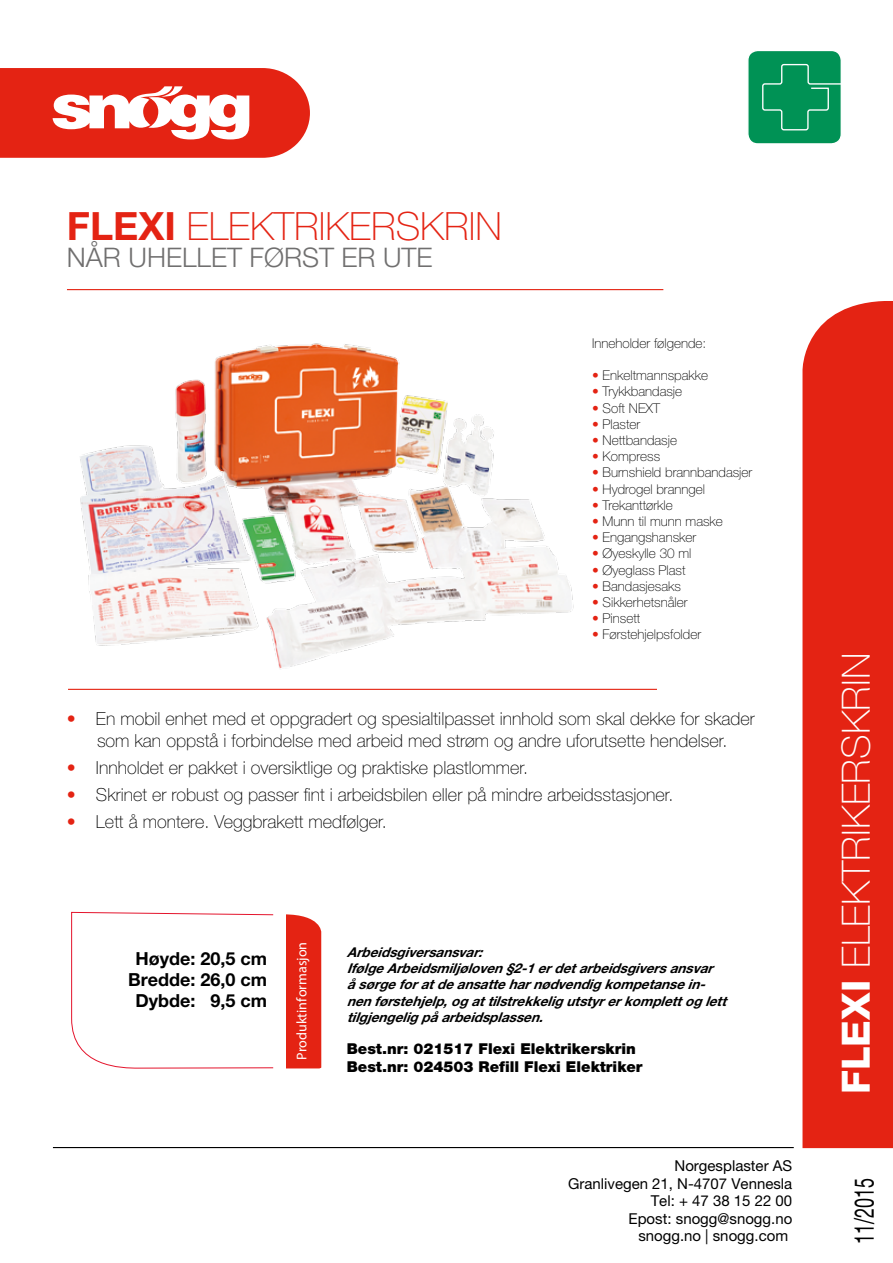
<style>
.page{position:relative;width:893px;height:1263px;background:#fff}
.page>*{position:absolute;margin:0;border:0;box-sizing:border-box;transform-origin:0 0}
.t1{font:100 39px "Helvetica Neue LT Pro";color:#fff}
.t2{font:100 39px "Helvetica Neue LT Pro";color:#e42313}
.t3{font:300 27px "Helvetica Neue LT Pro";color:#706f6f}
.t4{font:27px "Helvetica Neue LT Std";color:#000;scale:.67 1}
.t5{font:100 18px/21.6px "Helvetica Neue LT Pro";color:#000;text-align:center}
.t6{font:700 18px/21px "Helvetica Neue LT Pro";color:#000;text-align:center}
.t7{font:15px/17.4px "Helvetica Neue LT Std";color:#000;text-align:right}
.t8{font:900 15px/18px "Helvetica Neue LT Pro";color:#000}
.t9{font:14.1px "Myriad Pro";letter-spacing:.005em;color:#fff}
.t10{font:100 13.5px "Helvetica Neue LT Pro";color:#000}
.t11{font:italic 700 13.5px/16.2px "Helvetica Neue LT Pro";color:#000}
.s1{font-family:"Helvetica Neue LT Std";font-weight:700}
.s2{color:#e42313}
.s3{font-weight:800}
</style>
<div class="page">
<div style="left:802px;top:301px;width:91px;height:847px;background:#e42313"></div>
<svg style="left:71px;top:912px;width:250px;height:157px"></svg>
<hr style="left:53px;top:1147px;width:741px;height:1px;background:#000">
<hr style="left:67px;top:289px;width:596px;height:1px;background:#e42313">
<hr style="left:68px;top:689px;width:589px;height:1px;background:#e42313">
<img style="left:67px;top:289px;width:527px;height:380px">
<div style="left:748px;top:50px;width:93px;height:94px;background:#009255;border-radius:10px"></div>
<div style="left:747px;top:50px;width:95px;height:95px;border:1px solid #fff;border-radius:10px"></div>
<svg style="left:762px;top:63px;width:80px;height:68px"></svg>
<svg style="left:0;top:68px;width:310px;height:90px"></svg>
<h1 class="t2" style="left:67px;top:204px;width:436px"><span class="s1">FLEXI</span> ELEKTRIKERSKRIN</h1>
<h2 class="t3" style="left:67px;top:241px;width:367px">NÅR UHELLET FØRST ER UTE</h2>
<p class="t10" style="left:592px;top:335px;width:116px">Inneholder følgende:</p>
<p class="t10" style="left:592px;top:368px;width:117px"><span class="s2">•</span> Enkeltmannspakke</p>
<p class="t10" style="left:592px;top:384px;width:92px"><span class="s2">•</span> Trykkbandasje</p>
<p class="t10" style="left:592px;top:400px;width:69px"><span class="s2">•</span> Soft NEXT</p>
<p class="t10" style="left:592px;top:416px;width:50px"><span class="s2">•</span> Plaster</p>
<p class="t10" style="left:592px;top:432px;width:86px"><span class="s2">•</span> Nettbandasje</p>
<p class="t10" style="left:592px;top:449px;width:70px"><span class="s2">•</span> Kompress</p>
<p class="t10" style="left:592px;top:465px;width:162px"><span class="s2">•</span> Burnshield brannbandasjer</p>
<p class="t10" style="left:592px;top:481px;width:114px"><span class="s2">•</span> Hydrogel branngel</p>
<p class="t10" style="left:592px;top:497px;width:82px"><span class="s2">•</span> Trekanttørkle</p>
<p class="t10" style="left:592px;top:513px;width:132px"><span class="s2">•</span> Munn til munn maske</p>
<p class="t10" style="left:592px;top:530px;width:106px"><span class="s2">•</span> Engangshansker</p>
<p class="t10" style="left:592px;top:546px;width:101px"><span class="s2">•</span> Øyeskylle 30 ml</p>
<p class="t10" style="left:592px;top:562px;width:95px"><span class="s2">•</span> Øyeglass Plast</p>
<p class="t10" style="left:592px;top:578px;width:90px"><span class="s2">•</span> Bandasjesaks</p>
<p class="t10" style="left:592px;top:594px;width:97px"><span class="s2">•</span> Sikkerhetsnåler</p>
<p class="t10" style="left:592px;top:611px;width:50px"><span class="s2">•</span> Pinsett</p>
<p class="t10" style="left:592px;top:627px;width:111px"><span class="s2">•</span> Førstehjelpsfolder</p>
<p class="t5" style="left:67px;top:708px;width:689px"><span class="s2">•</span> En mobil enhet med et oppgradert og spesialtilpasset innhold som skal dekke for skader som kan oppstå i forbindelse med arbeid med strøm og andre uforutsette hendelser.</p>
<p class="t5" style="left:67px;top:756px;width:463px"><span class="s2">•</span> Innholdet er pakket i oversiktlige og praktiske plastlommer.</p>
<p class="t5" style="left:67px;top:783px;width:608px"><span class="s2">•</span> Skrinet er robust og passer fint i arbeidsbilen eller på mindre arbeidsstasjoner.</p>
<p class="t5" style="left:67px;top:810px;width:321px"><span class="s2">•</span> Lett å montere. Veggbrakett medfølger.</p>
<p class="t6" style="left:128px;top:947px;width:141px">Høyde: 20,5 cm<br>Bredde: 26,0 cm<br>Dybde: 9,5 cm</p>
<p class="t9" style="left:293px;top:1060px;width:120px;rotate:-90deg">Produktinformasjon</p>
<p class="t11" style="left:347px;top:944px;width:386px">Arbeidsgiversansvar:<br>IfølgeArbeidsmiljøloven§2-1erdetarbeidsgiversansvar åsørgeforatdeansatteharnødvendigkompetansein&shy;nenførstehjelp,ogattilstrekkeligutstyrerkomplettoglett tilgjengeligpåarbeidsplassen.</p>
<p class="t8" style="left:347px;top:1040px;width:297px">Best.nr: 021517 Flexi Elektrikerskrin<br>Best.nr: 024503 Refill Flexi Elektriker</p>
<p class="t7" style="left:568px;top:1157px;width:226px">Norgesplaster AS<br>Granlivegen 21, N-4707 Vennesla<br>Tel: + 47 38 15 22 00<br>Epost: snogg@snogg.no snogg.no | snogg.com</p>
<h1 class="t1" style="left:834px;top:1094px;width:443px;rotate:-90deg"><span class="s3">FLEXI</span> ELEKTRIKERSKRIN</h1>
<h2 class="t4" style="left:848px;top:1244px;width:100px;rotate:-90deg">11/2015</h2>
</div>
